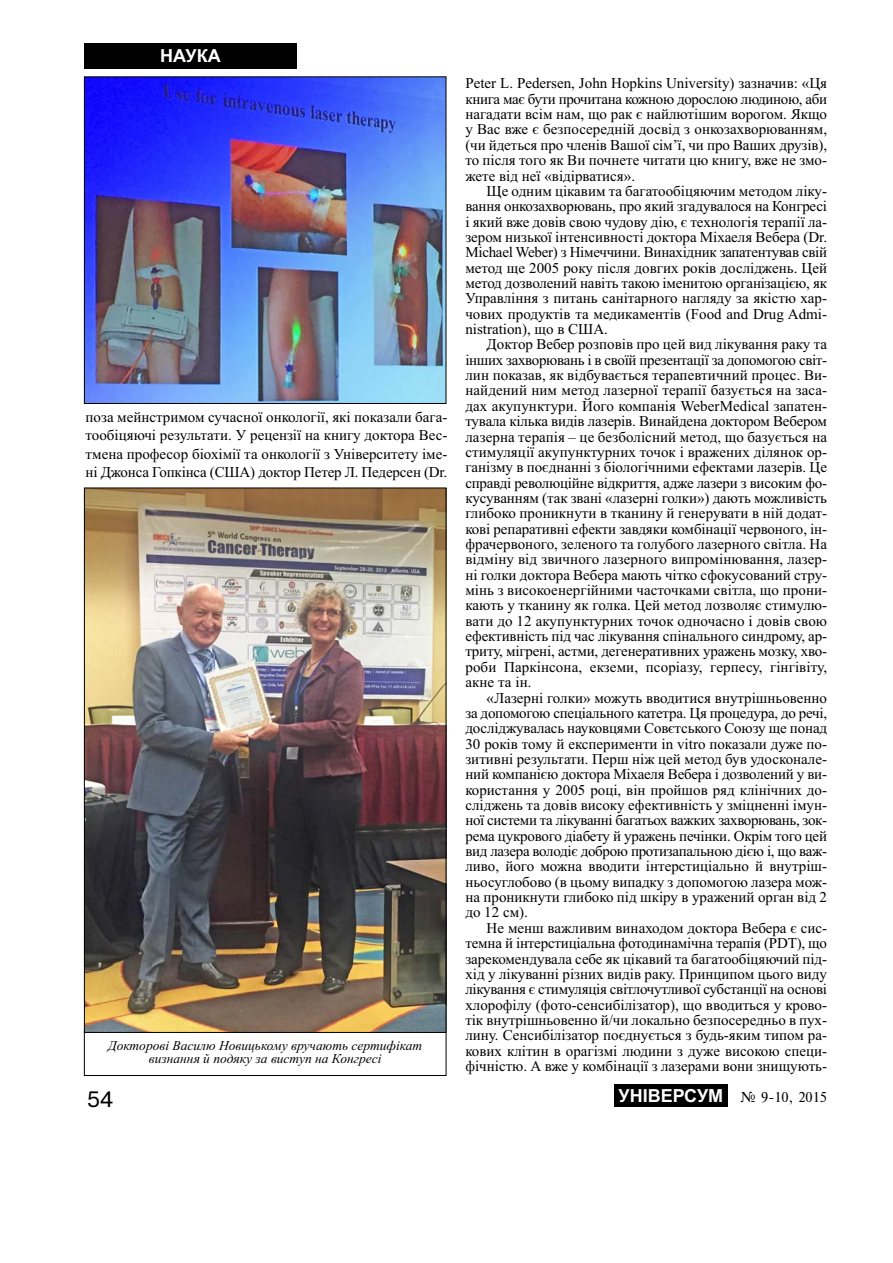
<style>
.page{position:relative;width:893px;height:1263px;background:#fff}
.page>*{position:absolute;margin:0;border:0;box-sizing:border-box;transform-origin:0 0}
.t1{font:21px "Ukr";color:#000}
.t2{font:700 18px "Arial";color:#fff}
.t3{font:15px/15.3px "Times New Roman";color:#000;text-align:justify}
.t4{font:15px "Times";color:#000}
.t5{font:italic 13.5px/13.5px "Times New Roman";color:#000;text-align:center}
.s1{font-family:"Arial";font-weight:700;font-size:18px;color:#fff}
</style>
<div class="page">
<div style="left:84px;top:43px;width:213px;height:26px;background:#000"></div>
<div style="left:614px;top:1084px;width:113px;height:23px;background:#000"></div>
<div style="left:84px;top:1031px;width:362px;height:45px;border:1px solid #000"></div>
<img style="left:86px;top:490px;width:358px;height:541px">
<img style="left:86px;top:79px;width:358px;height:323px">
<div style="left:84px;top:77px;width:362px;height:327px;border:1px solid #000"></div>
<p class="t2" style="left:160px;top:46px;width:62px">НАУКА</p>
<p class="t3" style="left:86px;top:409px;width:363px;line-height:18.5px">поза мейнстримом сучасної онкології, які показали бага&shy;тообіцяючі результати. У рецензії на книгу доктора Вес&shy;тмена професор біохімії та онкології з Університету іме&shy;ні Джонса Гопкінса (США) доктор Петер Л. Педерсен (Dr.</p>
<p class="t5" style="left:108px;top:1038px;width:316px">Докторові Василю Новицькому вручають сертифікат визнання й подяку за виступ на Конгресі</p>
<p class="t3" style="left:465px;top:77px;width:363px">Peter L. Pedersen, John Hopkins University) зазначив: «Ця книга має бути прочитана кожною дорослою людиною, аби нагадати всім нам, що рак є найлютішим ворогом. Якщо у Вас вже є безпосередній досвід з онкозахворюванням, (чи йдеться про членів Вашої сім’ї, чи про Ваших друзів), то після того як Ви почнете читати цю книгу, вже не змо&shy;жете від неї «відірватися».</p>
<p class="t3" style="left:465px;top:185px;width:363px;text-indent:21px">Ще одним цікавим та багатообіцяючим методом ліку&shy;вання онкозахворювань, про який згадувалося на Конгресі і який вже довів свою чудову дію, є технологія терапії ла&shy;зером низької інтенсивності доктора Міхаеля Вебера (Dr.<br>Michael Weber) з Німеччини. Винахідник запатентував свій метод ще 2005 року після довгих років досліджень. Цей метод дозволений навіть такою іменитою організацією, як Управління з питань санітарного нагляду за якістю хар&shy;чових продуктів та медикаментів (Food and Drug Admi&shy;nistration), що в США.</p>
<p class="t3" style="left:465px;top:338px;width:363px;text-indent:21px">Доктор Вебер розповів про цей вид лікування раку та інших захворювань і в своїй презентації за допомогою світ&shy;лин показав, як відбувається терапевтичний процес. Ви&shy;найдений ним метод лазерної терапії базується на заса&shy;дах акупунктури. Його компанія WeberMedical запатен&shy;тувала кілька видів лазерів. Винайдена доктором Вебером лазерна терапія – це безболісний метод, що базується на стимуляції акупунктурних точок i вражених ділянок ор&shy;ганізму в поєднанні з біологічними ефектами лазерів. Це справді революційне відкриття, адже лазери з високим фо&shy;кусуванням (так звані «лазерні голки») дають можливість глибоко проникнути в тканину й генерувати в ній додат&shy;кові репаративні ефекти завдяки комбінації червоного, ін&shy;фрачервоного, зеленого та голубого лазерного світла. На відміну від звичного лазерного випромінювання, лазер&shy;ні голки доктора Вебера мають чітко сфокусований стру&shy;мінь з високоенергійними часточками світла, що прони&shy;кають у тканину як голка. Цей метод лозволяє стимулю&shy;вати до 12 акупунктурних точок одночасно і довів свою ефективність під час лікування спінального синдрому, ар&shy;триту, мігрені, астми, дегенеративних уражень мозку, хво&shy;роби Паркінсона, екземи, псоріазу, герпесу, гінгівіту, акне та ін.</p>
<p class="t3" style="left:465px;top:691px;width:363px;text-indent:21px">«Лазерні голки» можуть вводитися внутрішньовенно за допомогою спеціального катетра. Ця процедура, до речі, досліджувалась науковцями Совєтського Союзу ще понад 30 років тому й експерименти in vitro показали дуже по&shy;зитивні результати. Перш ніж цей метод був удосконале&shy;ний компанією доктора Міхаеля Вебера і дозволений у ви&shy;користання у 2005 році, він пройшов ряд клінічних до&shy;сліджень та довів високу ефективність у зміцненні імун&shy;ної системи та лікуванні багатьох важких захворювань, зок&shy;рема цукрового діабету й уражень печінки. Окрім того цей вид лазера володіє доброю протизапальною дією і, що важ&shy;ливо, його можна вводити інтерстиціально й внутріш&shy;ньосуглобово (в цьому випадку з допомогою лазера мож&shy;на проникнути глибоко під шкіру в уражений орган від 2 до 12 см).</p>
<p class="t3" style="left:465px;top:922px;width:363px;text-indent:21px">Не менш важливим винаходом доктора Вебера є сис&shy;темна й інтерстиціальна фотодинамічна терапія (PDT), що зарекомендувала себе як цікавий та багатообіцяючий під&shy;хід у лікуванні різних видів раку. Принципом цього виду лікування є стимуляція світлочутливої субстанції на основі хлорофілу (фото-сенсибілізатор), що вводиться у крово&shy;тік внутрішньовенно й/чи локально безпосередньо в пух&shy;лину. Cенсибілізатор поєднується з будь-яким типом ра&shy;кових клітин в орагізмі людини з дуже високою специ&shy;фічністю. А вже у комбінації з лазерами вони знищують-</p>
<h1 class="t1" style="left:87px;top:1087px;width:27px">54</h1>
<p class="t4" style="left:618px;top:1088px;width:210px"><span class="s1">УНІВЕРСУМ</span> ‹ 9-10, 2015</p>
</div>
